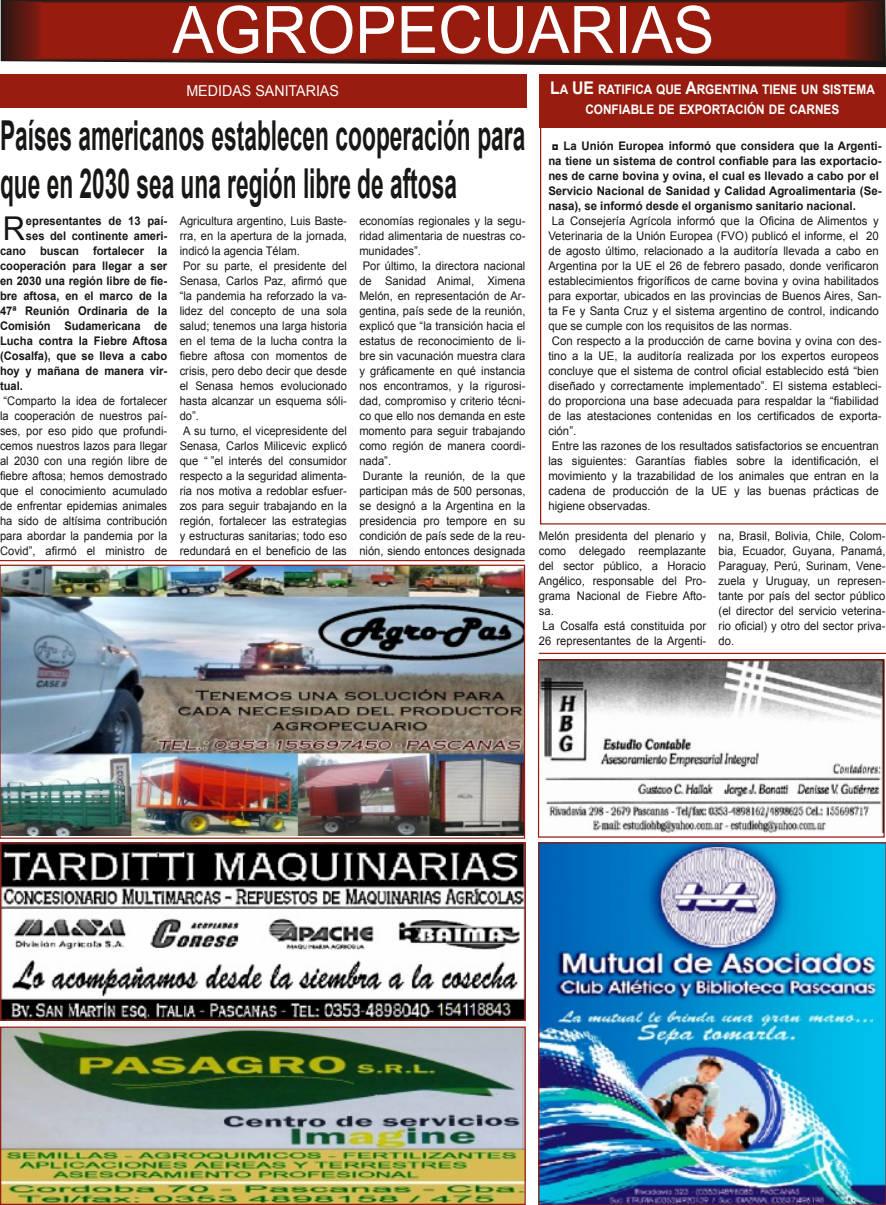
<style>
.page{position:relative;width:886px;height:1205px;background:#fff}
.page>*{position:absolute;margin:0;border:0;box-sizing:border-box;transform-origin:0 0}
.t1{font:65.38px "Arial";color:#fff;scale:.95 1}
.t2{font:700 41.25px/48.8px "Arial";color:#181715;scale:.55 1}
.t3{font:32.88px "Arial";color:#181715;scale:.94 1}
.t4{font:15px "Arial";color:#fff;scale:.95 1}
.t5{font:700 13.12px/20.1px "Arial";color:#fff;text-align:center;scale:.9 1}
.t6{font:11.88px/15px "Arial";color:#181715;scale:.94 1}
.t7{font:11.88px/15px "Arial";color:#181715;scale:.96 1}
.t8{font:700 11.88px "Arial";color:#181715;scale:.94 1}
.t9{font:700 11.88px/15px "Arial";color:#181715;scale:.96 1}
.s1{font-size:17.5px}
</style>
<div class="page">
<div style="left:0;top:74px;width:527px;height:34px;background:#981c0f"></div>
<svg style="left:0;top:0;width:886px;height:68px"></svg>
<img style="left:538px;top:842px;width:348px;height:363px">
<img style="left:2px;top:1028px;width:522px;height:175px">
<div style="left:0;top:1026px;width:526px;height:179px;border:1px solid #981c0f"></div>
<img style="left:2px;top:844px;width:522px;height:174px">
<div style="left:0;top:842px;width:526px;height:178px;border:1px solid #981c0f"></div>
<hr style="left:0;top:560px;width:524px;height:1px;background:#981c0f">
<img style="left:540px;top:661px;width:343px;height:171px">
<div style="left:538px;top:659px;width:347px;height:178px;border:1px solid #981c0f"></div>
<img style="left:2px;top:567px;width:521px;height:269px">
<div style="left:0;top:565px;width:525px;height:274px;border:1px solid #981c0f"></div>
<div style="left:539px;top:74px;width:347px;height:54px;background:#981c0f"></div>
<svg style="left:540px;top:128px;width:346px;height:396px"></svg>
<hr style="left:539px;top:653px;width:347px;height:1px;background:#981c0f">
<h1 class="t1" style="left:172px;top:-6px;width:572px">AGROPECUARIAS</h1>
<p class="t4" style="left:186px;top:83px;width:162px">MEDIDAS SANITARIAS</p>
<h2 class="t2" style="left:0;top:111px;width:957px">Países americanos establecen cooperación para que en 2030 sea una región libre de aftosa</h2>
<h3 class="t3" style="left:3px;top:210px;width:25px">R</h3>
<p class="t8" style="left:26px;top:214px;width:152px">epresentantes de 13 paí-</p>
<p class="t6" style="left:180px;top:213px;width:179px">Agricultura argentino, Luis Baste&shy;rra, en la apertura de la jornada, indicó la agencia Télam.<br>Por su parte, el presidente del<br>Senasa, Carlos Paz, afirmó que “la pandemia ha reforzado la va&shy;lidez del concepto de una sola salud; tenemos una larga historia en el tema de la lucha contra la fiebre aftosa con momentos de crisis, pero debo decir que desde el Senasa hemos evolucionado hasta alcanzar un esquema sóli&shy;do”.<br>A su turno, el vicepresidente del<br>Senasa, Carlos Milicevic explicó que “ ”el interés del consumidor respecto a la seguridad alimenta&shy;ria nos motiva a redoblar esfuer&shy;zos para seguir trabajando en la región, fortalecer las estrategias y estructuras sanitarias; todo eso redundará en el beneficio de las</p>
<p class="t6" style="left:359px;top:213px;width:178px">economías regionales y la segu&shy;ridad alimentaria de nuestras co&shy;munidades”.<br>Por último, la directora nacional de Sanidad Animal, Ximena<br>Melón, en representación de Ar&shy;gentina, país sede de la reunión, explicó que “la transición hacia el estatus de reconocimiento de li&shy;bre sin vacunación muestra clara y gráficamente en qué instancia nos encontramos, y la rigurosi&shy;dad, compromiso y criterio técni&shy;co que ello nos demanda en este momento para seguir trabajando como región de manera coordi&shy;nada”.<br>Durante la reunión, de la que participan más de 500 personas, se designó a la Argentina en la presidencia pro tempore en su condición de país sede de la reu&shy;nión, siendo entonces designada</p>
<p class="t8" style="left:26px;top:229px;width:152px">ses del continente ameri-</p>
<p class="t8" style="left:0;top:244px;width:179px">cano buscan fortalecer la</p>
<p class="t8" style="left:0;top:259px;width:179px">cooperación para llegar a ser</p>
<p class="t8" style="left:0;top:274px;width:179px">en 2030 una región libre de fie-</p>
<p class="t8" style="left:0;top:289px;width:179px">bre aftosa, en el marco de la</p>
<p class="t8" style="left:0;top:304px;width:179px">47ª Reunión Ordinaria de la</p>
<p class="t8" style="left:0;top:319px;width:179px">Comisión Sudamericana de</p>
<p class="t8" style="left:0;top:334px;width:179px">Lucha contra la Fiebre Aftosa</p>
<p class="t8" style="left:0;top:349px;width:179px">(Cosalfa), que se lleva a cabo</p>
<p class="t8" style="left:0;top:364px;width:179px">hoy y mañana de manera vir-</p>
<p class="t8" style="left:0;top:379px;width:26px">tual.</p>
<p class="t6" style="left:0;top:393px;width:179px;text-align:justify">“Comparto la idea de fortalecer la cooperación de nuestros paí&shy;ses, por eso pido que profundi&shy;cemos nuestros lazos para llegar al 2030 con una región libre de fiebre aftosa; hemos demostrado que el conocimiento acumulado de enfrentar epidemias animales ha sido de altísima contribución para abordar la pandemia por la Covid”, afirmó el ministro de</p>
<p class="t5" style="left:550px;top:80px;width:362px"><span class="s1">L</span>A <span class="s1">UE</span> RATIFICA QUE <span class="s1">A</span>RGENTINA TIENE UN SISTEMA<br>CONFIABLE DE EXPORTACIÓN DE CARNES</p>
<p class="t9" style="left:548px;top:138px;width:348px">◘ La Unión Europea informó que considera que la Argenti&shy;na tiene un sistema de control confiable para las exportacio&shy;nes de carne bovina y ovina, el cual es llevado a cabo por el Servicio Nacional de Sanidad y Calidad Agroalimentaria (Se&shy;nasa), se informó desde el organismo sanitario nacional.</p>
<p class="t7" style="left:548px;top:213px;width:348px">La Consejería Agrícola informó que la Oficina de Alimentos y Veterinaria de la Unión Europea (FVO) publicó el informe, el 20 de agosto último, relacionado a la auditoría llevada a cabo en Argentina por la UE el 26 de febrero pasado, donde verificaron establecimientos frigoríficos de carne bovina y ovina habilitados para exportar, ubicados en las provincias de Buenos Aires, San&shy;ta Fe y Santa Cruz y el sistema argentino de control, indicando que se cumple con los requisitos de las normas.<br>Con respecto a la producción de carne bovina y ovina con des&shy;tino a la UE, la auditoría realizada por los expertos europeos concluye que el sistema de control oficial establecido está “bien diseñado y correctamente implementado”. El sistema estableci&shy;do proporciona una base adecuada para respaldar la “fiabilidad de las atestaciones contenidas en los certificados de exporta&shy;ción”.<br>Entre las razones de los resultados satisfactorios se encuentran las siguientes: Garantías fiables sobre la identificación, el movimiento y la trazabilidad de los animales que entran en la cadena de producción de la UE y las buenas prácticas de higiene observadas.</p>
<p class="t6" style="left:539px;top:528px;width:180px">Melón presidenta del plenario y como delegado reemplazante del sector público, a Horacio<br>Angélico, responsable del Pro&shy;grama Nacional de Fiebre Afto&shy;sa.<br>La Cosalfa está constituida por<br>26 representantes de la Argenti-</p>
<p class="t6" style="left:718px;top:528px;width:179px;text-align:justify">na, Brasil, Bolivia, Chile, Colom&shy;bia, Ecuador, Guyana, Panamá, Paraguay, Perú, Surinam, Vene&shy;zuela y Uruguay, un represen&shy;tante por país del sector público (el director del servicio veterina&shy;rio oficial) y otro del sector priva&shy;do.</p>
</div>
